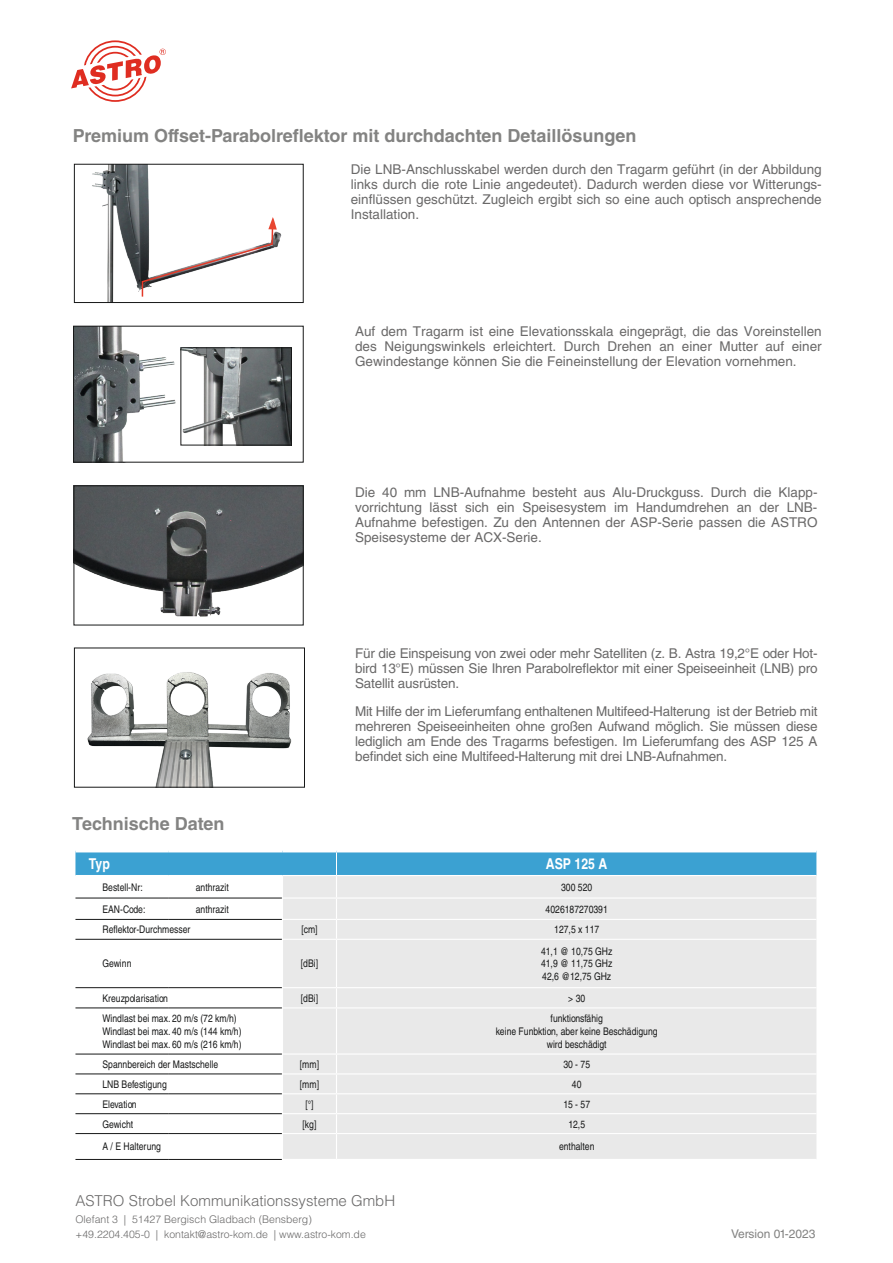
<style>
.page{position:relative;width:893px;height:1263px;background:#fff}
.page>*{position:absolute;margin:0;border:0;box-sizing:border-box;transform-origin:0 0}
.Überschrift_2{font:700 18px "Helvetica LT Std";color:#838382}
.Impressum{font:300 15px "Helvetica LT Std";color:#6a6969}
.Überschrift_3{font:700 condensed 15px "Helvetica LT Pro";color:#fff}
.t1{font:13.5px/15px "Helvetica LT Std";color:#6a6969;text-align:justify}
.Überschrift_3-2{font:12px "Helvetica LT Std";color:#838382}
.Überschrift_3-3{font:condensed 10.5px/12.6px "Helvetica LT Pro";color:#171818;text-align:justify}
.Impressum-2{font:300 10.5px/15px "Helvetica LT Std";color:#6a6969}
</style>
<div class="page">
<img style="left:92px;top:166px;width:190px;height:135px">
<div style="left:74px;top:164px;width:229px;height:139px;border:1px solid #171818"></div>
<img style="left:75px;top:328px;width:137px;height:132px">
<div style="left:73px;top:326px;width:230px;height:136px;border:1px solid #171818"></div>
<img style="left:183px;top:350px;width:107px;height:93px">
<div style="left:181px;top:348px;width:111px;height:97px;border:1px solid #171818"></div>
<img style="left:76px;top:488px;width:225px;height:129px">
<div style="left:74px;top:486px;width:229px;height:139px;border:1px solid #171818"></div>
<svg style="left:71px;top:40px;width:95px;height:62px"></svg>
<div style="left:283px;top:940px;width:533px;height:219px;background:#e9e9e9"></div>
<svg style="left:75px;top:851px;width:741px;height:88px"></svg>
<hr style="left:282px;top:919px;width:54px;height:1px;background:#fff">
<hr style="left:336px;top:919px;width:480px;height:1px;background:#fff">
<hr style="left:75px;top:939px;width:94px;height:1px;background:#171818">
<hr style="left:169px;top:939px;width:113px;height:1px;background:#171818">
<hr style="left:336px;top:940px;width:1px;height:47px;background:#fff">
<hr style="left:75px;top:987px;width:94px;height:1px;background:#171818">
<hr style="left:169px;top:987px;width:113px;height:1px;background:#171818">
<svg style="left:336px;top:988px;width:1px;height:19px"></svg>
<hr style="left:282px;top:987px;width:54px;height:1px;background:#fff">
<hr style="left:336px;top:987px;width:480px;height:1px;background:#fff">
<hr style="left:75px;top:1008px;width:94px;height:1px;background:#171818">
<hr style="left:169px;top:1008px;width:113px;height:1px;background:#171818">
<hr style="left:336px;top:1008px;width:1px;height:45px;background:#fff">
<hr style="left:282px;top:1007px;width:54px;height:1px;background:#fff">
<hr style="left:336px;top:1007px;width:480px;height:1px;background:#fff">
<hr style="left:75px;top:1054px;width:94px;height:1px;background:#171818">
<hr style="left:169px;top:1054px;width:113px;height:1px;background:#171818">
<hr style="left:282px;top:1053px;width:54px;height:1px;background:#fff">
<hr style="left:336px;top:1053px;width:480px;height:1px;background:#fff">
<hr style="left:75px;top:1074px;width:94px;height:1px;background:#171818">
<hr style="left:169px;top:1074px;width:113px;height:1px;background:#171818">
<hr style="left:282px;top:1073px;width:54px;height:1px;background:#fff">
<hr style="left:336px;top:1073px;width:480px;height:1px;background:#fff">
<hr style="left:75px;top:1093px;width:94px;height:1px;background:#171818">
<hr style="left:169px;top:1093px;width:113px;height:1px;background:#171818">
<hr style="left:282px;top:1093px;width:54px;height:1px;background:#fff">
<hr style="left:336px;top:1093px;width:480px;height:1px;background:#fff">
<hr style="left:75px;top:1113px;width:94px;height:1px;background:#171818">
<hr style="left:169px;top:1113px;width:113px;height:1px;background:#171818">
<hr style="left:75px;top:1133px;width:94px;height:1px;background:#171818">
<hr style="left:169px;top:1133px;width:113px;height:1px;background:#171818">
<hr style="left:282px;top:1113px;width:54px;height:1px;background:#fff">
<hr style="left:336px;top:1113px;width:480px;height:1px;background:#fff">
<hr style="left:75px;top:1159px;width:94px;height:1px;background:#171818">
<hr style="left:169px;top:1159px;width:113px;height:1px;background:#171818">
<hr style="left:282px;top:1133px;width:54px;height:1px;background:#fff">
<hr style="left:336px;top:1133px;width:480px;height:1px;background:#fff">
<svg style="left:336px;top:1054px;width:1px;height:105px"></svg>
<img style="left:87px;top:672px;width:205px;height:113px">
<div style="left:74px;top:648px;width:231px;height:139px;border:1px solid #171818"></div>
<svg style="left:141px;top:217px;width:136px;height:81px"></svg>
<p class="Überschrift_2" style="left:73px;top:125px;width:565px">Premium Offset-Parabolreflektor mit durchdachten Detaillösungen</p>
<p class="t1" style="left:351px;top:161px;width:472px">Die LNB-Anschlusskabel werden durch den Tragarm geführt (in der Abbildung links durch die rote Linie angedeutet). Dadurch werden diese vor Witterungs&shy;einflüssen geschützt. Zugleich ergibt sich so eine auch optisch ansprechende Installation.</p>
<p class="t1" style="left:355px;top:323px;width:468px">Auf dem Tragarm ist eine Elevationsskala eingeprägt, die das Voreinstellen des Neigungswinkels erleichtert. Durch Drehen an einer Mutter auf einer Gewindestange können Sie die Feineinstellung der Elevation vornehmen.</p>
<p class="t1" style="left:355px;top:484px;width:464px">Die 40 mm LNB-Aufnahme besteht aus Alu-Druckguss. Durch die Klapp&shy;vorrichtung lässt sich ein Speisesystem im Handumdrehen an der LNB-Aufnahme befestigen. Zu den Antennen der ASP-Serie passen die ASTRO Speisesysteme der ACX-Serie.</p>
<p class="t1" style="left:355px;top:645px;width:464px">Für die Einspeisung von zwei oder mehr Satelliten (z. B. Astra 19,2°E oder Hot&shy;bird 13°E) müssen Sie Ihren Parabolreflektor mit einer Speiseeinheit (LNB) pro Satellit ausrüsten.</p>
<p class="t1" style="left:355px;top:703px;width:464px">Mit Hilfe der im Lieferumfang enthaltenen Multifeed-Halterung ist der Betrieb mit mehreren Speiseeinheiten ohne großen Aufwand möglich. Sie müssen diese lediglich am Ende des Tragarms befestigen. Im Lieferumfang des ASP 125 A befindet sich eine Multifeed-Halterung mit drei LNB-Aufnahmen.</p>
<p class="Überschrift_2" style="left:72px;top:813px;width:154px">Technische Daten</p>
<p class="Überschrift_3" style="left:89px;top:854px;width:22px">Typ</p>
<p class="Überschrift_3" style="left:546px;top:854px;width:63px">ASP 125 A</p>
<p class="Überschrift_3-3" style="left:102px;top:881px;width:42px">Bestell-Nr:</p>
<p class="Überschrift_3-3" style="left:196px;top:881px;width:34px">anthrazit</p>
<p class="Überschrift_3-3" style="left:561px;top:881px;width:33px">300 520</p>
<p class="Überschrift_3-3" style="left:102px;top:902px;width:44px">EAN-Code:</p>
<p class="Überschrift_3-3" style="left:196px;top:902px;width:34px">anthrazit</p>
<p class="Überschrift_3-3" style="left:546px;top:902px;width:64px">4026187270391</p>
<p class="Überschrift_3-3" style="left:102px;top:923px;width:89px">Reflektor-Durchmesser</p>
<p class="Überschrift_3-3" style="left:301px;top:923px;width:18px">[cm]</p>
<p class="Überschrift_3-3" style="left:554px;top:923px;width:47px">127,5 x 117</p>
<p class="Überschrift_3-3" style="left:102px;top:957px;width:30px">Gewinn</p>
<p class="Überschrift_3-3" style="left:301px;top:957px;width:19px">[dBi]</p>
<p class="Überschrift_3-3" style="left:541px;top:945px;width:73px">41,1 @ 10,75 GHz 41,9 @ 11,75 GHz 42,6 @12,75 GHz</p>
<p class="Überschrift_3-3" style="left:102px;top:992px;width:67px">Kreuzpolarisation</p>
<p class="Überschrift_3-3" style="left:301px;top:992px;width:19px">[dBi]</p>
<p class="Überschrift_3-3" style="left:568px;top:992px;width:18px">&gt; 30</p>
<p class="Überschrift_3-3" style="left:102px;top:1012px;width:141px;text-align:left">Windlast bei max. 20 m/s (72 km/h)<br>Windlast bei max. 40 m/s (144 km/h)<br>Windlast bei max. 60 m/s (216 km/h)</p>
<p class="Überschrift_3-3" style="left:496px;top:1012px;width:163px;text-align:center">funktionsfähig<br>keine Funbktion, aber keine Beschädigung wird beschädigt</p>
<p class="Überschrift_3-3" style="left:102px;top:1058px;width:117px">Spannbereich der Mastschelle</p>
<p class="Überschrift_3-3" style="left:300px;top:1058px;width:21px">[mm]</p>
<p class="Überschrift_3-3" style="left:563px;top:1058px;width:28px">30 - 75</p>
<p class="Überschrift_3-3" style="left:102px;top:1078px;width:66px">LNB Befestigung</p>
<p class="Überschrift_3-3" style="left:300px;top:1078px;width:21px">[mm]</p>
<p class="Überschrift_3-3" style="left:572px;top:1078px;width:11px">40</p>
<p class="Überschrift_3-3" style="left:102px;top:1097px;width:36px">Elevation</p>
<p class="Überschrift_3-3" style="left:305px;top:1097px;width:10px">[°]</p>
<p class="Überschrift_3-3" style="left:563px;top:1097px;width:28px">15 - 57</p>
<p class="Überschrift_3-3" style="left:102px;top:1117px;width:32px">Gewicht</p>
<p class="Überschrift_3-3" style="left:303px;top:1117px;width:15px">[kg]</p>
<p class="Überschrift_3-3" style="left:568px;top:1117px;width:18px">12,5</p>
<p class="Überschrift_3-3" style="left:102px;top:1140px;width:60px">A / E Halterung</p>
<p class="Überschrift_3-3" style="left:559px;top:1140px;width:37px">enthalten</p>
<p class="Impressum" style="left:75px;top:1191px;width:321px">ASTRO Strobel Kommunikationssysteme GmbH</p>
<p class="Impressum-2" style="left:75px;top:1212px;width:292px">Olefant 3 | 51427 Bergisch Gladbach (Bensberg) +49.2204.405-0 | kontakt@astro-kom.de | www.astro-kom.de</p>
<p class="Überschrift_3-2" style="left:731px;top:1226px;width:86px">Version 01-2023</p>
</div>
